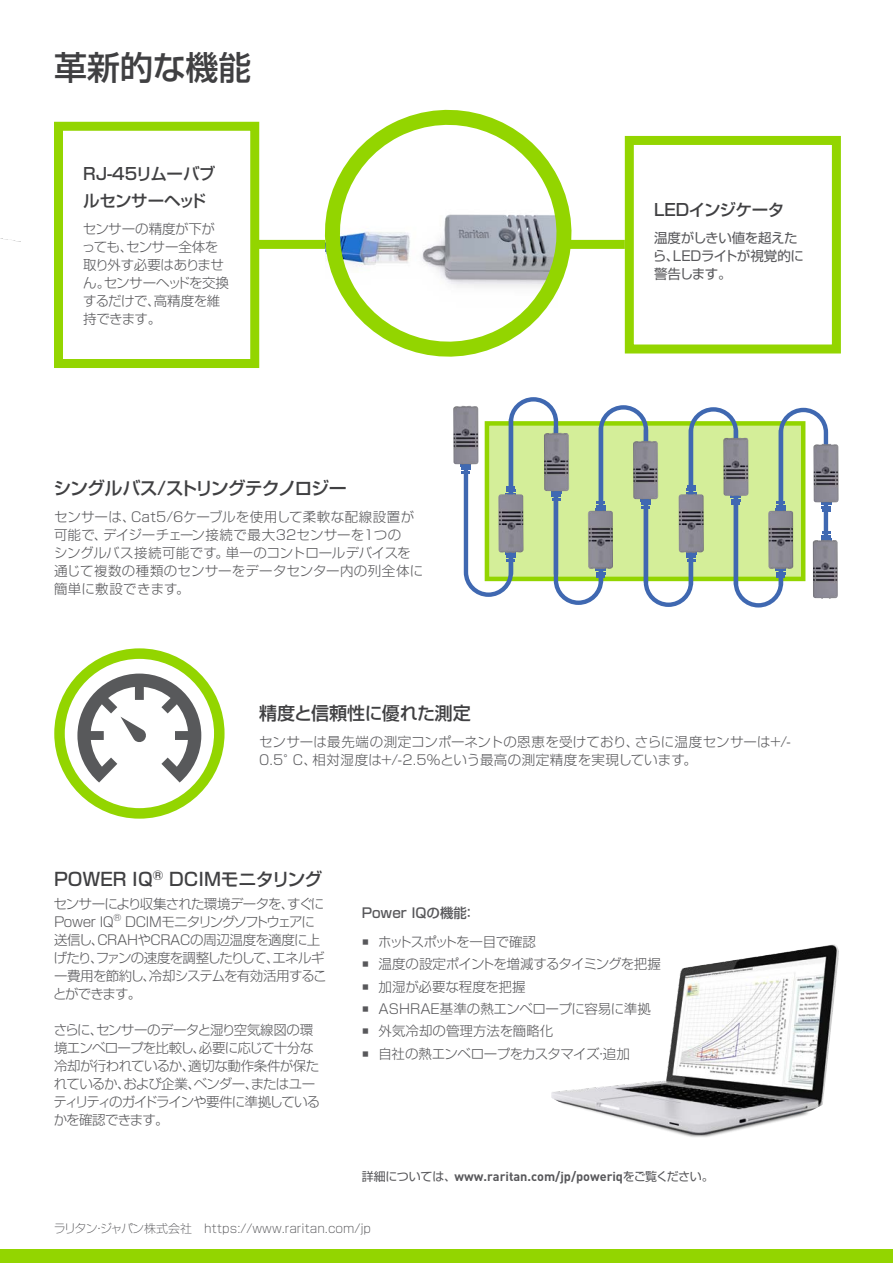
<style>
.page{position:relative;width:893px;height:1263px;background:#fff}
.page>*{position:absolute;margin:0;border:0;box-sizing:border-box;transform-origin:0 0}
.t1{font:500 33px "Shin Go Pro";color:#404042}
.t2{font:500 18px "Shin Go Pro";color:#404042}
.t3{font:500 18px "Shin Go Pro";letter-spacing:-.065em;color:#404042}
.t4{font:500 18px "Shin Go Pro";letter-spacing:-.03em;color:#404042}
.t5{font:500 16.5px/27px "Shin Go Pro";letter-spacing:-.025em;color:#404042}
.t6{font:300 13.5px/22.4px "Shin Go Pro";letter-spacing:-.03em;color:#58585b}
.t7{font:300 13.5px/18px "Shin Go Pro";letter-spacing:-.055em;color:#58585b}
.t8{font:300 13.5px/18px "Shin Go Pro";letter-spacing:.01em;color:#58585b}
.t9{font:300 13.5px/18px "Shin Go Pro";letter-spacing:-.06em;color:#58585b}
.t10{font:300 13.5px/18px "Shin Go Pro";letter-spacing:.015em;color:#58585b}
.t11{font:13.5px/18px "Shin Go Pro";letter-spacing:-.03em;color:#58585b}
.t12{font:500 13.5px "Shin Go Pro";color:#58585b}
.t13{font:700 12.75px "DIN Pro";color:#58585b}
.t14{font:300 expanded 12px "Shin Go Pro";color:#58585b}
.s1{font-family:"Shin Go Pro";font-weight:400;font-size:12px}
</style>
<div class="page">
<div style="left:0;top:1249px;width:893px;height:14px;background:#93d500"></div>
<div style="left:559px;top:1083px;width:251px;height:55px;background:#000;opacity:.75"></div>
<img style="left:551px;top:944px;width:288px;height:192px">
<div style="left:54px;top:122px;width:205px;height:246px;border:9px solid #93d500"></div>
<div style="left:255px;top:240px;width:77px;height:9px;background:#93d500"></div>
<div style="left:564px;top:240px;width:61px;height:9px;background:#93d500"></div>
<div style="left:625px;top:136px;width:216px;height:217px;border:9px solid #93d500"></div>
<svg style="left:60px;top:654px;width:159px;height:159px"></svg>
<div style="left:54px;top:648px;width:171px;height:171px;border:10px solid #93d500;border-radius:50%"></div>
<svg style="left:77px;top:673px;width:124px;height:109px"></svg>
<svg style="left:460px;top:397px;width:372px;height:211px"></svg>
<img style="left:453px;top:405px;width:26px;height:60px">
<img style="left:813px;top:539px;width:25px;height:60px">
<img style="left:498px;top:493px;width:25px;height:60px">
<img style="left:544px;top:432px;width:25px;height:60px">
<img style="left:588px;top:510px;width:25px;height:60px">
<img style="left:678px;top:493px;width:26px;height:60px">
<img style="left:768px;top:510px;width:25px;height:60px">
<img style="left:633px;top:440px;width:25px;height:60px">
<img style="left:723px;top:437px;width:26px;height:60px">
<img style="left:813px;top:443px;width:26px;height:60px">
<svg style="left:316px;top:109px;width:264px;height:248px"></svg>
<h1 class="t1" style="left:54px;top:40px;width:199px">革新的な機能</h1>
<p class="t5" style="left:83px;top:158px;width:133px">RJ-45リムーバブルセンサーヘッド</p>
<p class="t6" style="left:82px;top:218px;width:149px;line-height:18px">センサーの精度が下がっても、センサー全体を取り外す必要はありません。センサーヘッドを交換するだけで、高精度を維持できます。</p>
<h2 class="t3" style="left:53px;top:473px;width:295px">シングルバス/ストリングテクノロジー</h2>
<p class="t8" style="left:54px;top:506px;width:371px">センサーは、Cat5/6ケーブルを使用して柔軟な配線設置が可能で、デイジーチェーン接続で最大32センサーを１つの<br>シングルバス接続可能です。単一のコントロールデバイスを通じて複数の種類のセンサーをデータセンター内の列全体に簡単に敷設できます。</p>
<p class="t5" style="left:654px;top:194px;width:132px">LEDインジケータ</p>
<p class="t11" style="left:653px;top:227px;width:152px">温度がしきい値を超えたら、LEDライトが視覚的に警告します。</p>
<h2 class="t4" style="left:259px;top:698px;width:213px">精度と信頼性に優れた測定</h2>
<p class="t10" style="left:259px;top:731px;width:533px">センサーは最先端の測定コンポーネントの恩恵を受けており、さらに温度センサーは+/-<br>0.5°C、相対湿度は+/-2.5%という最高の測定精度を実現しています。</p>
<h2 class="t2" style="left:54px;top:865px;width:270px">POWER IQ<sup>®</sup> DCIMモニタリング</h2>
<p class="t7" style="left:53px;top:893px;width:275px">センサーにより収集された環境データを、すぐに<br>Power IQ<sup>®</sup> DCIMモニタリングソフトウェアに送信し、CRAHやCRACの周辺温度を適度に上げたり、ファンの速度を調整したりして、エネルギー費用を節約し、冷却システムを有効活用することができます。</p>
<p class="t9" style="left:54px;top:1019px;width:268px">さらに、センサーのデータと湿り空気線図の環境エンベロープを比較し、必要に応じて十分な冷却が行われているか、適切な動作条件が保たれているか、および企業、ベンダー、またはユーティリティのガイドラインや要件に準拠しているかを確認できます。</p>
<p class="t12" style="left:362px;top:902px;width:115px">Power IQの機能：</p>
<p class="t6" style="left:378px;top:929px;width:284px">ホットスポットを一目で確認<br>温度の設定ポイントを増減するタイミングを把握加湿が必要な程度を把握<br>ASHRAE基準の熱エンベロープに容易に準拠外気冷却の管理方法を簡略化<br>自社の熱エンベロープをカスタマイズ・追加</p>
<p class="t13" style="left:362px;top:1168px;width:353px"><span class="s1">詳細については、</span>www.raritan.com/jp/poweriq<span class="s1">をご覧ください。</span></p>
<p class="t14" style="left:54px;top:1219px;width:319px">ラリタン・ジャパン株式会社　https://www.raritan.com/jp</p>
</div>
